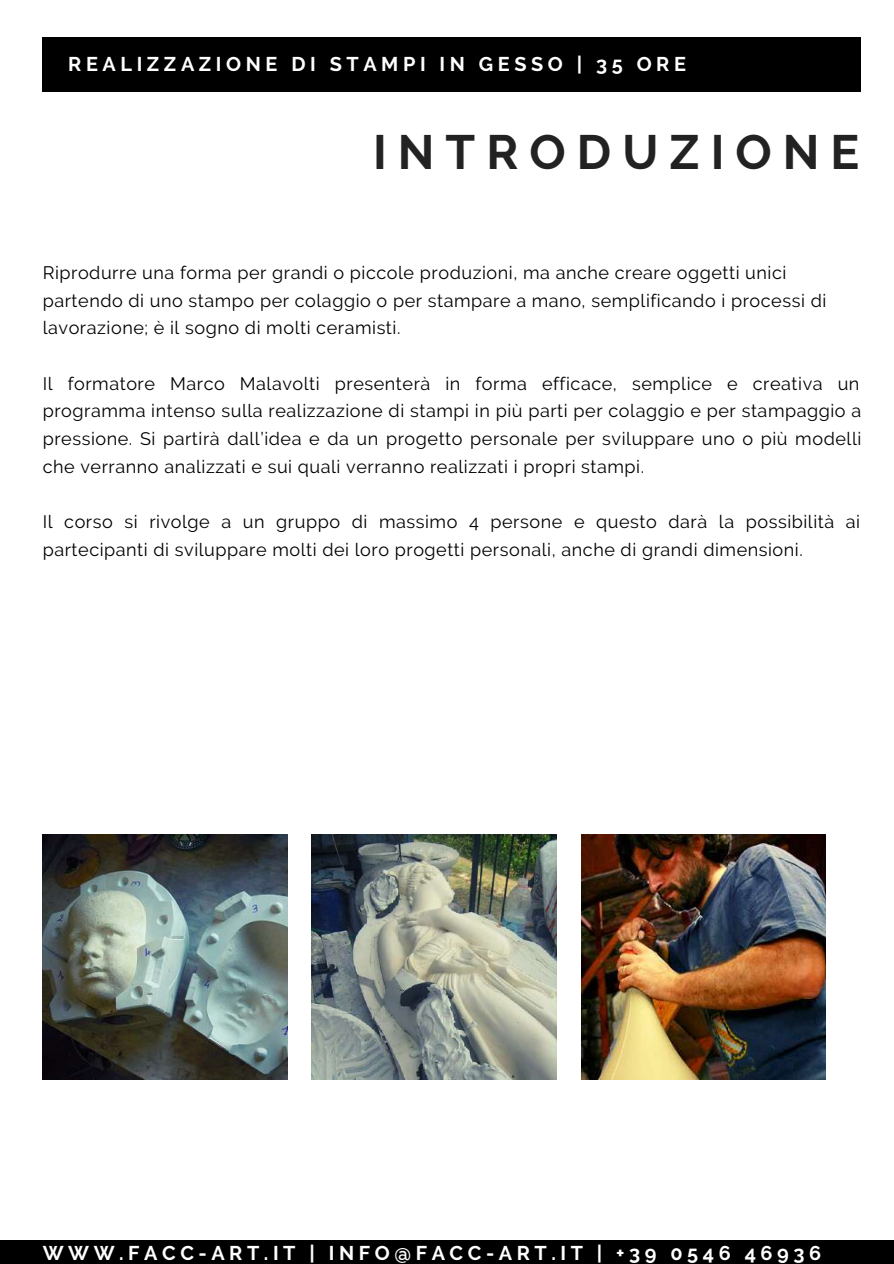
<style>
.page{position:relative;width:894px;height:1264px;background:#fff}
.page>*{position:absolute;margin:0;border:0;box-sizing:border-box;transform-origin:0 0}
.t1{font:700 48px "Raleway";letter-spacing:.23em;color:#222}
.t2{font:700 19.8px "Raleway";letter-spacing:.23em;color:#fff}
.t3{font:18px/27.8px "Raleway";letter-spacing:.03em;color:#000}
</style>
<div class="page">
<div style="left:43px;top:38px;width:817px;height:54px;background:#000"></div>
<div style="left:0;top:1240px;width:893px;height:23px;background:#000"></div>
<img style="left:43px;top:834px;width:244px;height:245px">
<img style="left:311px;top:834px;width:245px;height:245px">
<img style="left:581px;top:834px;width:244px;height:245px">
<p class="t2" style="left:68px;top:53px;width:619px">REALIZZAZIONE DI STAMPI IN GESSO | 35 ORE</p>
<h1 class="t1" style="left:373px;top:124px;width:487px">INTRODUZIONE</h1>
<p class="t3" style="left:43px;top:258px;width:784px">Riprodurre una forma per grandi o piccole produzioni, ma anche creare oggetti unici partendo di uno stampo per colaggio o per stampare a mano, semplificando i processi di lavorazione; è il sogno di molti ceramisti.</p>
<p class="t3" style="left:43px;top:369px;width:819px;text-align:justify">Il formatore Marco Malavolti presenterà in forma efficace, semplice e creativa un programma intenso sulla realizzazione di stampi in più parti per colaggio e per stampaggio a pressione. Si partirà dall’idea e da un progetto personale per sviluppare uno o più modelli che verranno analizzati e sui quali verranno realizzati i propri stampi.</p>
<p class="t3" style="left:43px;top:508px;width:818px">Il corso si rivolge a un gruppo di massimo 4 persone e questo darà la possibilità ai partecipanti di sviluppare molti dei loro progetti personali, anche di grandi dimensioni.</p>
<p class="t2" style="left:43px;top:1241px;width:779px">WWW.FACC-ART.IT | INFO@FACC-ART.IT | +39 0546 46936</p>
</div>
